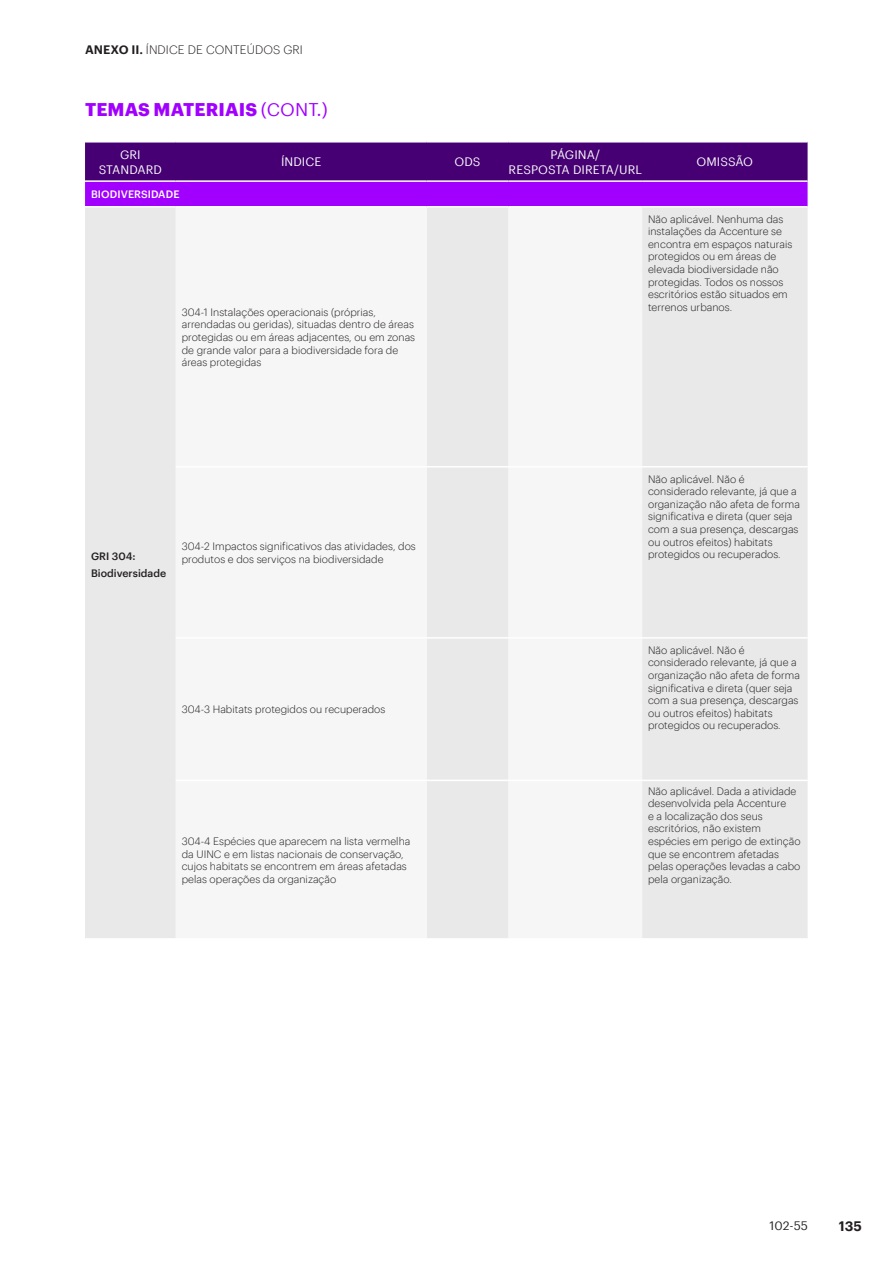
<style>
.page{position:relative;width:893px;height:1263px;background:#fff}
.page>*{position:absolute;margin:0;border:0;box-sizing:border-box;transform-origin:0 0}
.t1{font:700 18px "Graphik";letter-spacing:.005em;color:#a100ff}
.t2{font:600 13.5px "Graphik";color:#231f20}
.t3{font:12px/14.4px "Graphik";letter-spacing:.005em;color:#fff;text-align:center}
.t4{font:300 12px "Graphik";letter-spacing:.005em;color:#231f20}
.t5{font:12px "Graphik";color:#231f20}
.Cuerpo_de_texto_anex{font:300 10.5px/12.6px "Graphik";color:#231f20}
.Cuerpo_de_texto_anex-2{font:500 10.5px "Graphik";color:#231f20}
.Cuerpo_de_texto_anex-3{font:500 10.5px "Graphik";letter-spacing:.005em;color:#fff}
.s1{font-weight:600}
.s2{font-weight:400}
</style>
<div class="page">
<svg style="left:85px;top:143px;width:723px;height:63px;background:#6900aa"></svg>
<div style="left:85px;top:207px;width:723px;height:731px;background:#e9e9e9"></div>
<svg style="left:176px;top:207px;width:466px;height:731px;fill:#f6f6f6"></svg>
<hr style="left:427px;top:780px;width:81px;height:1px;background:#fff">
<hr style="left:508px;top:780px;width:134px;height:1px;background:#fff">
<hr style="left:642px;top:780px;width:166px;height:1px;background:#fff">
<hr style="left:176px;top:466px;width:251px;height:1px;background:#fff">
<hr style="left:508px;top:466px;width:134px;height:1px;background:#fff">
<hr style="left:642px;top:466px;width:166px;height:1px;background:#fff">
<hr style="left:176px;top:637px;width:251px;height:2px;background:#fff">
<hr style="left:508px;top:637px;width:134px;height:2px;background:#fff">
<hr style="left:642px;top:637px;width:166px;height:2px;background:#fff">
<hr style="left:427px;top:466px;width:81px;height:1px;background:#fff">
<hr style="left:427px;top:637px;width:81px;height:2px;background:#fff">
<hr style="left:176px;top:780px;width:251px;height:1px;background:#fff">
<hr style="left:85px;top:180px;width:91px;height:2px;background:#fff">
<hr style="left:176px;top:180px;width:251px;height:2px;background:#fff">
<hr style="left:427px;top:180px;width:81px;height:2px;background:#fff">
<hr style="left:508px;top:180px;width:134px;height:2px;background:#fff">
<hr style="left:642px;top:180px;width:166px;height:2px;background:#fff">
<p class="t4" style="left:85px;top:41px;width:219px"><span class="s1">ANEXO II.</span> ÍNDICE DE CONTEÚDOS GRI</p>
<p class="t1" style="left:85px;top:96px;width:244px">TEMAS MATERIAIS <span class="s2">(CONT.)</span></p>
<p class="t3" style="left:120px;top:147px;width:22px">GRI</p>
<p class="t3" style="left:99px;top:161px;width:65px">STANDARD</p>
<p class="t3" style="left:281px;top:154px;width:42px">ÍNDICE</p>
<p class="t3" style="left:455px;top:154px;width:28px">ODS</p>
<p class="t3" style="left:509px;top:147px;width:135px">PÁGINA/<br>RESPOSTA DIRETA/URL</p>
<p class="t3" style="left:697px;top:154px;width:58px">OMISSÃO</p>
<p class="Cuerpo_de_texto_anex-3" style="left:91px;top:186px;width:90px">BIODIVERSIDADE</p>
<p class="Cuerpo_de_texto_anex" style="left:182px;top:305px;width:235px">304-1 Instalações operacionais (próprias, arrendadas ou geridas), situadas dentro de áreas protegidas ou em áreas adjacentes, ou em zonas de grande valor para a biodiversidade fora de áreas protegidas</p>
<p class="Cuerpo_de_texto_anex-2" style="left:91px;top:548px;width:46px">GRI 304:</p>
<p class="Cuerpo_de_texto_anex-2" style="left:91px;top:565px;width:77px">Biodiversidade</p>
<p class="Cuerpo_de_texto_anex" style="left:182px;top:539px;width:236px">304-2 Impactos significativos das atividades, dos produtos e dos serviços na biodiversidade</p>
<p class="Cuerpo_de_texto_anex" style="left:182px;top:702px;width:205px">304-3 Habitats protegidos ou recuperados</p>
<p class="Cuerpo_de_texto_anex" style="left:182px;top:834px;width:230px">304-4 Espécies que aparecem na lista vermelha da UINC e em listas nacionais de conservação, cujos habitats se encontrem em áreas afetadas pelas operações da organização</p>
<p class="Cuerpo_de_texto_anex" style="left:648px;top:212px;width:146px">Não aplicável. Nenhuma das instalações da Accenture se encontra em espaços naturais protegidos ou em áreas de elevada biodiversidade não protegidas. Todos os nossos escritórios estão situados em terrenos urbanos.</p>
<p class="Cuerpo_de_texto_anex" style="left:648px;top:472px;width:153px">Não aplicável. Não é considerado relevante, já que a organização não afeta de forma significativa e direta (quer seja com a sua presença, descargas ou outros efeitos) habitats protegidos ou recuperados.</p>
<p class="Cuerpo_de_texto_anex" style="left:648px;top:643px;width:153px">Não aplicável. Não é considerado relevante, já que a organização não afeta de forma significativa e direta (quer seja com a sua presença, descargas ou outros efeitos) habitats protegidos ou recuperados.</p>
<p class="Cuerpo_de_texto_anex" style="left:648px;top:783px;width:154px">Não aplicável. Dada a atividade desenvolvida pela Accenture<br>e a localização dos seus escritórios, não existem espécies em perigo de extinção que se encontrem afetadas pelas operações levadas a cabo pela organização.</p>
<p class="t5" style="left:770px;top:1217px;width:40px">102-55</p>
<p class="t2" style="left:839px;top:1216px;width:25px">135</p>
</div>
